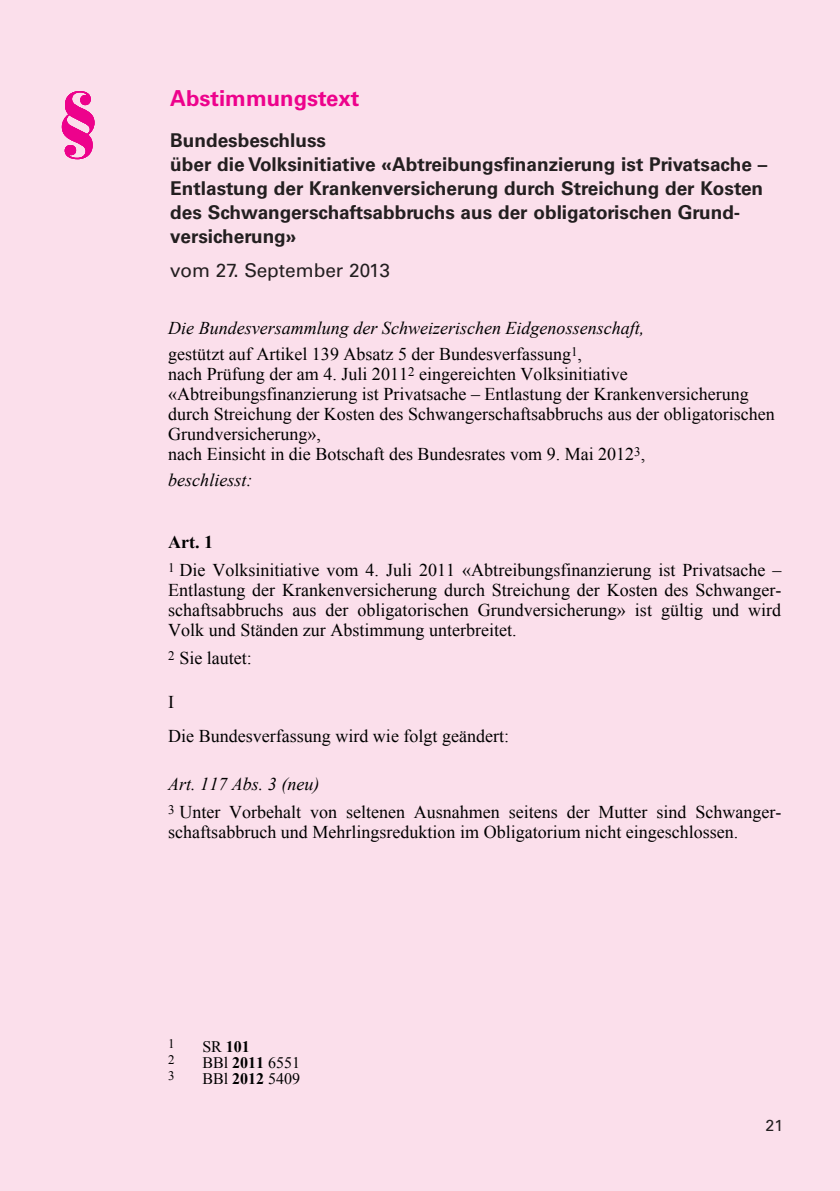
<style>
.page{position:relative;width:840px;height:1191px;background:#fff}
.page>*{position:absolute;margin:0;border:0;box-sizing:border-box;transform-origin:0 0}
.t1{font:900 70px "Bauer Bodoni";color:#ed028c}
.t2{font:700 22px "Univers";color:#ed028c}
.t3{font:700 19px/24px "Univers";color:#231f20}
.t4{font:19px "Univers";color:#231f20}
.t5{font:18px/20px "Times New Roman";color:#000}
.t6{font:italic 18px/26px "Times New Roman";color:#000}
.t7{font:16px "Times New Roman";color:#000}
.t8{font:700 16px "Times New Roman";color:#000}
.t9{font:16px "Univers";color:#231f20}
.t10{font:13px "Times New Roman";color:#000}
.s1{font-style:normal}
.s2{font-weight:700}
.s3{font-style:italic}
.s4{font-weight:400}
</style>
<div class="page">
<div style="left:0;top:0;width:839px;height:1191px;background:#fbdfeb"></div>
<h1 class="t1" style="left:57px;top:91px;width:44px">§</h1>
<p class="t2" style="left:170px;top:90px;width:190px">Abstimmungstext</p>
<p class="t3" style="left:170px;top:130px;width:598px">Bundesbeschluss<br>über die Volksinitiative «Abtreibungsfinanzierung ist Privatsache – Entlastung der Krankenversicherung durch Streichung der Kosten des Schwangerschaftsabbruchs aus der obligatorischen Grund&shy;versicherung»</p>
<p class="t4" style="left:170px;top:263px;width:221px">vom 27. September 2013</p>
<p class="t6" style="left:168px;top:315px;width:477px">Die Bundesversammlung der Schweizerischen Eidgenossenschaft, <span class="s1">gestützt auf Artikel 139 Absatz 5 der Bundesverfassung</span><sup>1</sup><span class="s1">,</span></p>
<p class="t5" style="left:168px;top:364px;width:607px">nach Prüfung der am 4. Juli 2011<sup>2</sup> eingereichten Volksinitiative «Abtreibungsfinanzierung ist Privatsache – Entlastung der Krankenversicherung durch Streichung der Kosten des Schwangerschaftsabbruchs aus der obligatorischen Grundversicherung»,<br>nach Einsicht in die Botschaft des Bundesrates vom 9. Mai 2012<sup>3</sup>,</p>
<p class="t6" style="left:168px;top:467px;width:86px">beschliesst:</p>
<p class="t5" style="left:168px;top:528px;width:614px;line-height:28px"><span class="s2">Art. 1<br></span><sup>1</sup> Die Volksinitiative vom 4. Juli 2011 «Abtreibungsfinanzierung ist Privatsache –</p>
<p class="t5" style="left:168px;top:580px;width:614px;text-align:justify">Entlastung der Krankenversicherung durch Streichung der Kosten des Schwanger&shy;schaftsabbruchs aus der obligatorischen Grundversicherung» ist gültig und wird Volk und Ständen zur Abstimmung unterbreitet.</p>
<p class="t5" style="left:168px;top:648px;width:85px"><sup>2</sup> Sie lautet:</p>
<p class="t5" style="left:168px;top:685px;width:342px;line-height:34px">I<br>Die Bundesverfassung wird wie folgt geändert:</p>
<p class="t5" style="left:168px;top:770px;width:614px;line-height:28px"><span class="s3">Art. 117 Abs. 3 (neu)<br></span><sup>3</sup> Unter Vorbehalt von seltenen Ausnahmen seitens der Mutter sind Schwanger-</p>
<p class="t5" style="left:168px;top:822px;width:571px">schaftsabbruch und Mehrlingsreduktion im Obligatorium nicht eingeschlossen.</p>
<p class="t10" style="left:168px;top:1036px;width:8px">1</p>
<p class="t8" style="left:202px;top:1037px;width:49px"><span class="s4">SR</span> 101</p>
<p class="t10" style="left:168px;top:1052px;width:8px">2</p>
<p class="t7" style="left:202px;top:1053px;width:99px">BBl <span class="s2">2011</span> 6551</p>
<p class="t10" style="left:168px;top:1068px;width:8px">3</p>
<p class="t7" style="left:202px;top:1069px;width:99px">BBl <span class="s2">2012</span> 5409</p>
<p class="t9" style="left:765px;top:1119px;width:19px">21</p>
</div>
